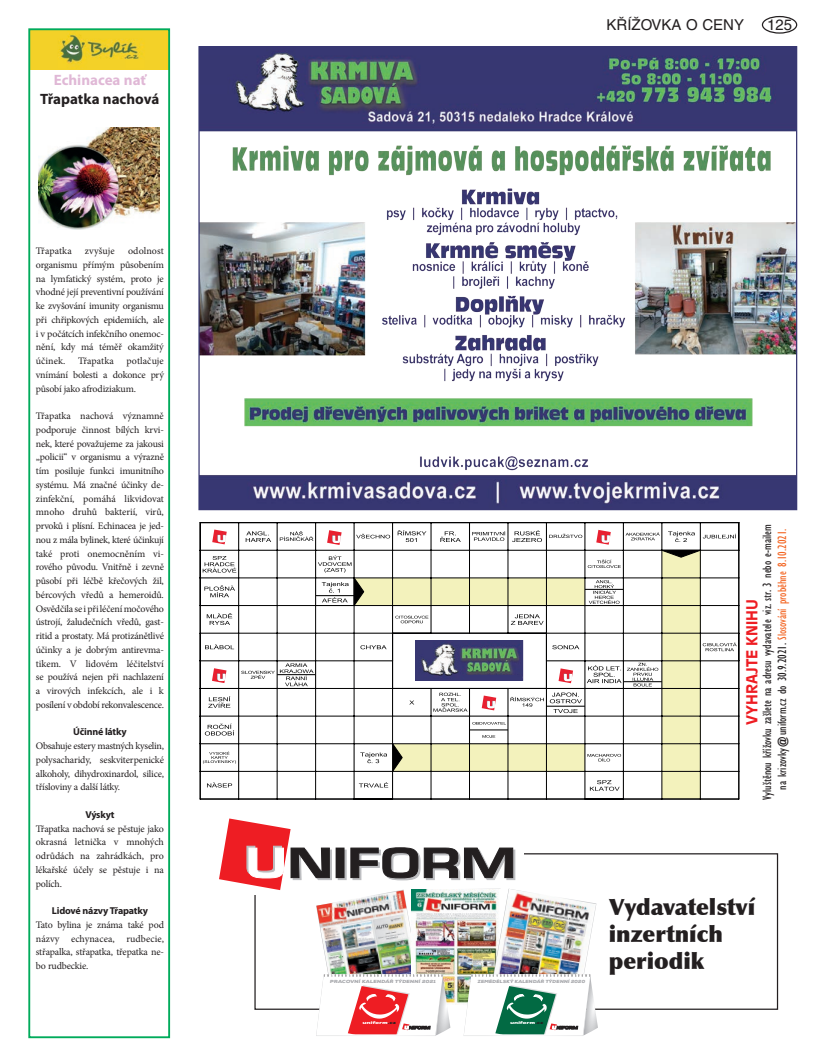
<style>
.page{position:relative;width:815px;height:1063px;background:#fff}
.page>*{position:absolute;margin:0;border:0;box-sizing:border-box;transform-origin:0 0}
.t1{font:900 22.5px/27px "Optima";color:#231f20}
.t2{font:15px "Helvetica CE";color:#231f20}
.t3{font:700 15px "Myriad Pro";color:#231f20}
.t4{font:700 15px "Antique Olive CE";color:#ee1d23}
.t5{font:700 15px "Myriad Pro";color:#e0b8d6}
.t6{font:condensed 12.5px/15px "Gill Sans CE";color:#231f20;text-align:center}
.t7{font:10px/13.8px "Minion Pro";letter-spacing:-.02em;color:#231f20;text-align:justify}
.t8{font:700 10px "Myriad Pro";letter-spacing:-.02em;color:#231f20}
.t9{font:10px "Minion Pro";letter-spacing:.01em;color:#231f20}
.t10{font:900 4.38px "Nexa";color:#a8a9ad;scale:1.15 1}
.t11{font:900 4.38px "Nexa";color:#a8a9ad;scale:1.23 1}
.t12{font:900 4.12px "Nexa";color:#fff;scale:1.55 1}
.s1{color:#231f20}
.s2{color:#f36421}
</style>
<div class="page">
<div style="left:762px;top:16px;width:35px;height:18px;border:1px solid #231f20;border-radius:50%"></div>
<img style="left:200px;top:48px;width:595px;height:460px">
<img style="left:31px;top:31px;width:136px;height:39px">
<div style="left:28px;top:28px;width:142px;height:1010px;border:2px solid #00ab5b"></div>
<img style="left:39px;top:127px;width:121px;height:102px">
<hr style="left:277px;top:799px;width:39px;height:1px;background:#000001">
<hr style="left:662px;top:799px;width:38px;height:1px;background:#000001">
<hr style="left:469px;top:799px;width:39px;height:1px;background:#000001">
<hr style="left:700px;top:799px;width:39px;height:1px;background:#000001">
<hr style="left:431px;top:799px;width:38px;height:1px;background:#000001">
<hr style="left:508px;top:799px;width:38px;height:1px;background:#000001">
<hr style="left:316px;top:799px;width:38px;height:1px;background:#000001">
<hr style="left:393px;top:799px;width:38px;height:1px;background:#000001">
<hr style="left:623px;top:799px;width:39px;height:1px;background:#000001">
<hr style="left:354px;top:799px;width:39px;height:1px;background:#000001">
<hr style="left:200px;top:522px;width:39px;height:1px;background:#000001">
<hr style="left:508px;top:522px;width:38px;height:1px;background:#000001">
<hr style="left:393px;top:522px;width:38px;height:1px;background:#000001">
<hr style="left:662px;top:522px;width:38px;height:1px;background:#000001">
<hr style="left:700px;top:522px;width:39px;height:1px;background:#000001">
<hr style="left:585px;top:799px;width:38px;height:1px;background:#000001">
<hr style="left:239px;top:522px;width:38px;height:1px;background:#000001">
<hr style="left:431px;top:522px;width:38px;height:1px;background:#000001">
<hr style="left:316px;top:522px;width:38px;height:1px;background:#000001">
<hr style="left:585px;top:522px;width:38px;height:1px;background:#000001">
<hr style="left:546px;top:522px;width:39px;height:1px;background:#000001">
<hr style="left:469px;top:522px;width:39px;height:1px;background:#000001">
<hr style="left:277px;top:522px;width:39px;height:1px;background:#000001">
<hr style="left:200px;top:799px;width:39px;height:1px;background:#000001">
<hr style="left:354px;top:522px;width:39px;height:1px;background:#000001">
<hr style="left:546px;top:799px;width:39px;height:1px;background:#000001">
<hr style="left:239px;top:799px;width:38px;height:1px;background:#000001">
<hr style="left:623px;top:522px;width:39px;height:1px;background:#000001">
<svg style="left:200px;top:523px;width:540px;height:276px"></svg>
<img style="left:417px;top:642px;width:104px;height:37px">
<div style="left:415px;top:640px;width:108px;height:41px;border:1px solid #383772"></div>
<img style="left:466px;top:677px;width:54px;height:1px">
<div style="left:464px;top:675px;width:58px;height:5px;border:1px solid #383772"></div>
<img style="left:219px;top:819px;width:379px;height:217px">
<h2 class="t5" style="left:54px;top:71px;width:94px">Echinacea nať</h2>
<h2 class="t3" style="left:40px;top:89px;width:121px">Třapatka nachová</h2>
<p class="t7" style="left:36px;top:244px;width:130px;text-indent:92px">odolnost organismu přímým působením na lymfatický systém, proto je vhodné její preventivní používání ke zvyšování imunity organismu při chřipkových epidemiích, ale i v počátcích infekčního onemoc&shy;nění, kdy má téměř okamžitý účinek.</p>
<p class="t9" style="left:36px;top:244px;width:37px">Třapatka</p>
<p class="t9" style="left:85px;top:244px;width:31px">zvyšuje</p>
<p class="t7" style="left:36px;top:354px;width:130px;text-indent:91px">potlačuje vnímání bolesti a dokonce prý působí jako afrodiziakum.</p>
<p class="t7" style="left:36px;top:409px;width:130px">Třapatka nachová významně podporuje činnost bílých krvi&shy;nek, které považujeme za jakousi „policii“ v organismu a výrazně tím posiluje funkci imunitního systému. Má značné účinky de&shy;zinfekční, pomáhá likvidovat mnoho druhů bakterií, virů, prvoků i plísní. Echinacea je jed&shy;nou z mála bylinek, které účinkují také proti onemocněním vi&shy;rového původu. Vnitřně i zevně působí při léčbě křečových žil, bércových vředů a hemeroidů.<br>Osvědčila se i při léčení močového ústrojí, žaludečních vředů, gast&shy;ritid a prostaty. Má protizánětlivé účinky a je dobrým antirevma&shy;tikem. V lidovém léčitelství se používá nejen při nachlazení a virových infekcích, ale i k posílení v období rekonvalescence.</p>
<p class="t8" style="left:73px;top:726px;width:55px">Účinné látky</p>
<p class="t7" style="left:36px;top:739px;width:130px">Obsahuje estery mastných kyselin, polysacharidy, seskviterpenické alkoholy, dihydroxinardol, silice, třísloviny a další látky.</p>
<p class="t8" style="left:85px;top:808px;width:30px">Výskyt</p>
<p class="t7" style="left:36px;top:822px;width:130px">Třapatka nachová se pěstuje jako okrasná letnička v mnohých odrůdách na zahrádkách, pro lékařské účely se pěstuje i na polích.</p>
<p class="t8" style="left:52px;top:904px;width:98px">Lidové názvy Třapatky</p>
<p class="t7" style="left:36px;top:918px;width:130px">Tato bylina je známa také pod názvy echynacea, rudbecie, střapalka, střapatka, třepatka ne&shy;bo rudbeckie.</p>
<p class="t9" style="left:78px;top:354px;width:37px">Třapatka</p>
<h2 class="t2" style="left:606px;top:16px;width:139px">KŘÍŽOVKA O CENY</h2>
<h2 class="t2" style="left:767px;top:16px;width:27px">125</h2>
<p class="t11" style="left:330px;top:978px;width:88px">PRACOVNÍ KALENDÁŘ TÝDENNÍ 2021</p>
<p class="t12" style="left:363px;top:1020px;width:23px">uniform<span class="s1">.cz</span></p>
<p class="t6" style="left:759px;top:800px;width:277px;rotate:-90deg">Vyluštěnou křížovku zašlete na adresu vydavatele viz. str. 3 nebo e-mailem na krizovky@uniform.cz do 30.9.2021. <span class="s2">Slosování proběhne 8.10.2021.</span></p>
<h2 class="t4" style="left:743px;top:725px;width:127px;rotate:-90deg">VYHRAJTE KNIHU</h2>
<p class="t10" style="left:477px;top:978px;width:96px">ZEMĚDĚLSKÝ KALENDÁŘ TÝDENNÍ 2020</p>
<p class="t12" style="left:510px;top:1020px;width:23px">uniform<span class="s1">.cz</span></p>
<h1 class="t1" style="left:609px;top:893px;width:148px">Vydavatelství inzertních periodik</h1>
</div>
